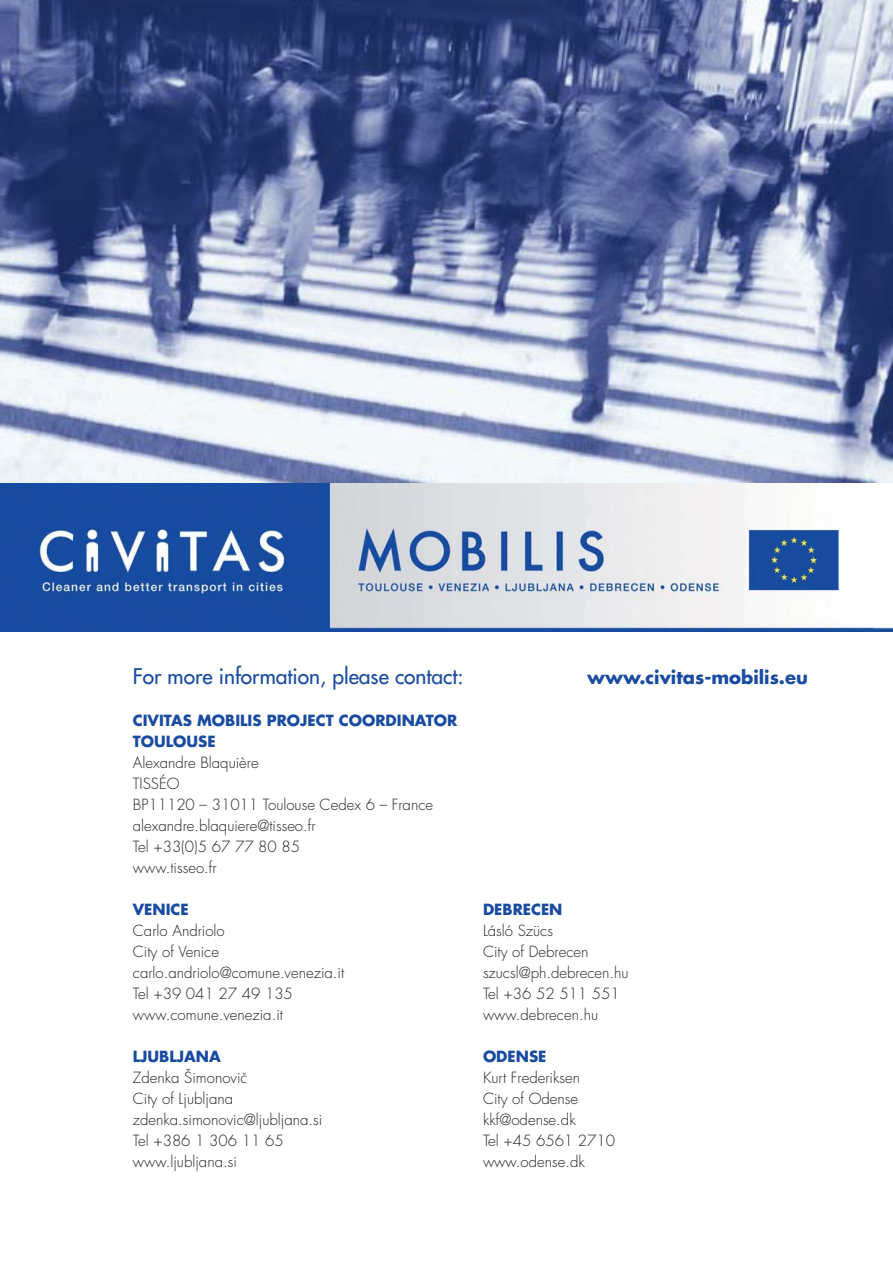
<style>
.page{position:relative;width:893px;height:1263px;background:#fff}
.page>*{position:absolute;margin:0;border:0;box-sizing:border-box;transform-origin:0 0}
.t1{font:21px "Futura";color:#194ba0}
.t2{font:700 18px "Futura";color:#194ba0}
.t3{font:300 15px/21px "Futura";color:#231f20}
.t4{font:700 15px/21px "Futura";color:#194ba0}
.s1{font-weight:700;color:#194ba0}
.s2{font-family:"Myriad Pro"}
</style>
<div class="page">
<img style="left:0;top:0;width:893px;height:484px">
<img style="left:0;top:484px;width:893px;height:147px">
<h1 class="t1" style="left:133px;top:666px;width:332px">For more information, please contact:</h1>
<p class="t2" style="left:587px;top:669px;width:222px">www.civitas-mobilis.eu</p>
<p class="t4" style="left:133px;top:711px;width:326px">CIVITAS MOBILIS PROJECT COORDINATOR<br>TOULOUSE</p>
<p class="t3" style="left:133px;top:753px;width:302px">Alexandre Blaquière<br>TISSÉO<br>BP11120 – 31011 Toulouse Cedex 6 – France alexandre.blaquiere@tisseo.fr<br>Tel +33(0)5 67 77 80 85<br>www.tisseo.fr</p>
<p class="t4" style="left:133px;top:900px;width:57px">VENICE</p>
<p class="t3" style="left:133px;top:921px;width:213px">Carlo Andriolo<br>City of Venice carlo.andriolo@comune.venezia.it<br>Tel +39 041 27 49 135 www.comune.venezia.it</p>
<p class="t3" style="left:133px;top:1047px;width:191px"><span class="s1">LJUBLJANA<br></span>Zdenka Šimonovi<span class="s2">č<br></span>City of Ljubljana zdenka.simonovic@ljubljana.si<br>Tel +386 1 306 11 65 www.ljubljana.si</p>
<p class="t4" style="left:483px;top:900px;width:81px">DEBRECEN</p>
<p class="t3" style="left:483px;top:921px;width:147px">Lásló Szücs<br>City of Debrecen szucsl@ph.debrecen.hu<br>Tel +36 52 511 551 www.debrecen.hu</p>
<p class="t4" style="left:483px;top:1047px;width:65px">ODENSE</p>
<p class="t3" style="left:483px;top:1068px;width:134px">Kurt Frederiksen<br>City of Odense kkf@odense.dk<br>Tel +45 6561 2710 www.odense.dk</p>
</div>
